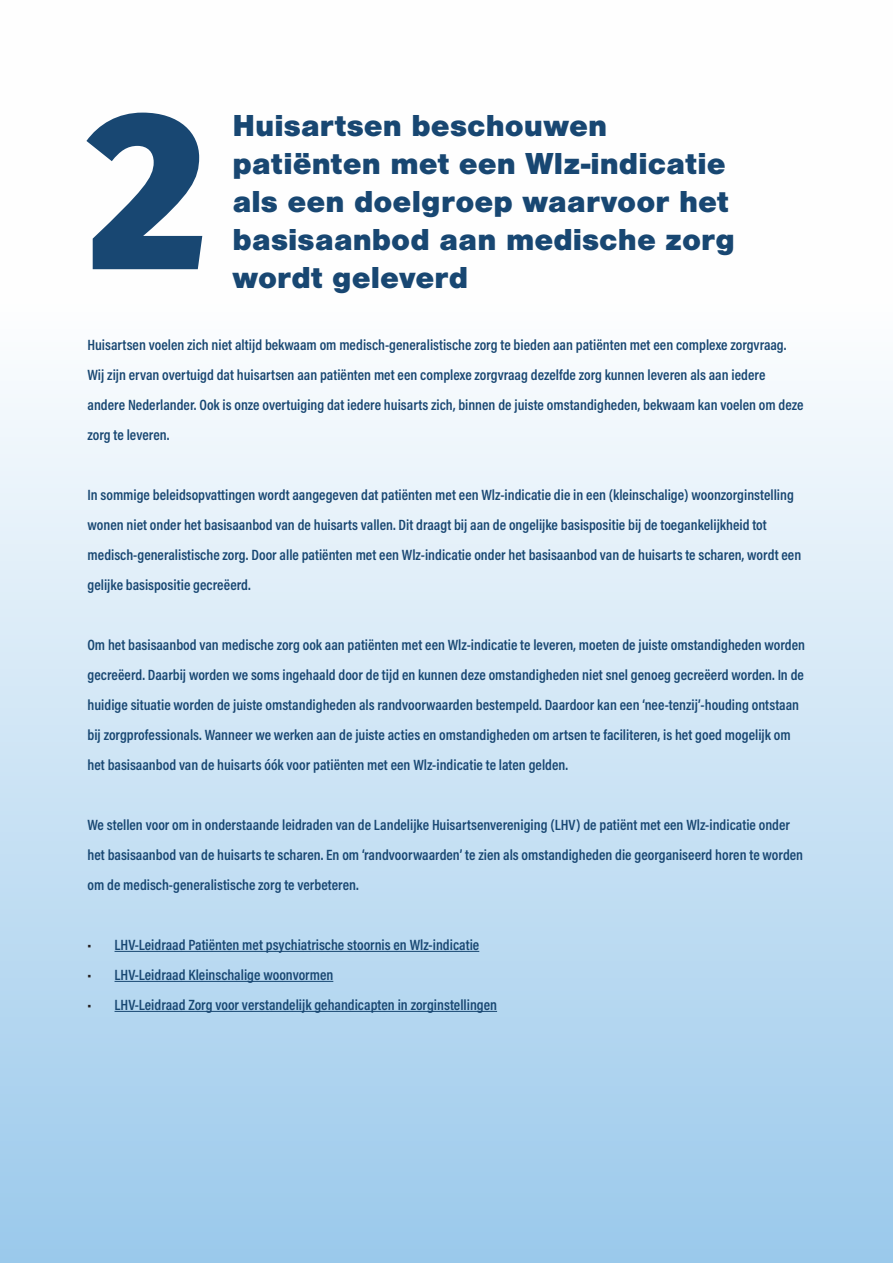
<style>
.page{position:relative;width:893px;height:1263px;background:#fff}
.page>*{position:absolute;margin:0;border:0;box-sizing:border-box;transform-origin:0 0}
.t1{font:800 225px "Fira Sans";color:#184772}
.t2{font:900 31.5px/37.8px "Nimbus San";color:#184772}
.t3{font:600 15px/30px "Acumin Pro Cond";color:#184772}
.s1{color:#231f20}
</style>
<div class="page">
<div style="left:0;top:0;width:893px;height:1263px;background:linear-gradient(to bottom,#fff,#a0ccec)"></div>
<hr style="left:115px;top:951px;width:364px;height:1px;background:#184772">
<hr style="left:115px;top:981px;width:218px;height:1px;background:#184772">
<hr style="left:115px;top:1011px;width:382px;height:1px;background:#184772">
<h1 class="t1" style="left:88px;top:33px;width:121px">2</h1>
<h2 class="t2" style="left:233px;top:107px;width:504px">Huisartsen beschouwen patiënten met een Wlz-indicatie als een doelgroep waarvoor het basisaanbod aan medische zorg wordt geleverd</h2>
<p class="t3" style="left:88px;top:329px;width:717px">Huisartsen voelen zich niet altijd bekwaam om medisch-generalistische zorg te bieden aan patiënten met een complexe zorgvraag.<br>Wij zijn ervan overtuigd dat huisartsen aan patiënten met een complexe zorgvraag dezelfde zorg kunnen leveren als aan iedere andere Nederlander. Ook is onze overtuiging dat iedere huisarts zich, binnen de juiste omstandigheden, bekwaam kan voelen om deze zorg te leveren.</p>
<p class="t3" style="left:88px;top:479px;width:715px">In sommige beleidsopvattingen wordt aangegeven dat patiënten met een Wlz-indicatie die in een (kleinschalige) woonzorginstelling wonen niet onder het basisaanbod van de huisarts vallen. Dit draagt bij aan de ongelijke basispositie bij de toegankelijkheid tot medisch-generalistische zorg. Door alle patiënten met een Wlz-indicatie onder het basisaanbod van de huisarts te scharen, wordt een gelijke basispositie gecreëerd.</p>
<p class="t3" style="left:88px;top:629px;width:719px">Om het basisaanbod van medische zorg ook aan patiënten met een Wlz-indicatie te leveren, moeten de juiste omstandigheden worden gecreëerd. Daarbij worden we soms ingehaald door de tijd en kunnen deze omstandigheden niet snel genoeg gecreëerd worden. In de huidige situatie worden de juiste omstandigheden als randvoorwaarden bestempeld. Daardoor kan een ‘nee-tenzij’-houding ontstaan bij zorgprofessionals. Wanneer we werken aan de juiste acties en omstandigheden om artsen te faciliteren, is het goed mogelijk om het basisaanbod van de huisarts óók voor patiënten met een Wlz-indicatie te laten gelden.</p>
<p class="t3" style="left:88px;top:809px;width:717px">We stellen voor om in onderstaande leidraden van de Landelijke Huisartsenvereniging (LHV) de patiënt met een Wlz-indicatie onder het basisaanbod van de huisarts te scharen. En om ‘randvoorwaarden’ te zien als omstandigheden die georganiseerd horen te worden om de medisch-generalistische zorg te verbeteren.</p>
<p class="t3" style="left:88px;top:929px;width:393px"><span class="s1">•</span> LHV-Leidraad Patiënten met psychiatrische stoornis en Wlz-indicatie</p>
<p class="t3" style="left:88px;top:959px;width:247px"><span class="s1">•</span> LHV-Leidraad Kleinschalige woonvormen</p>
<p class="t3" style="left:88px;top:989px;width:411px"><span class="s1">•</span> LHV-Leidraad Zorg voor verstandelijk gehandicapten in zorginstellingen</p>
</div>
